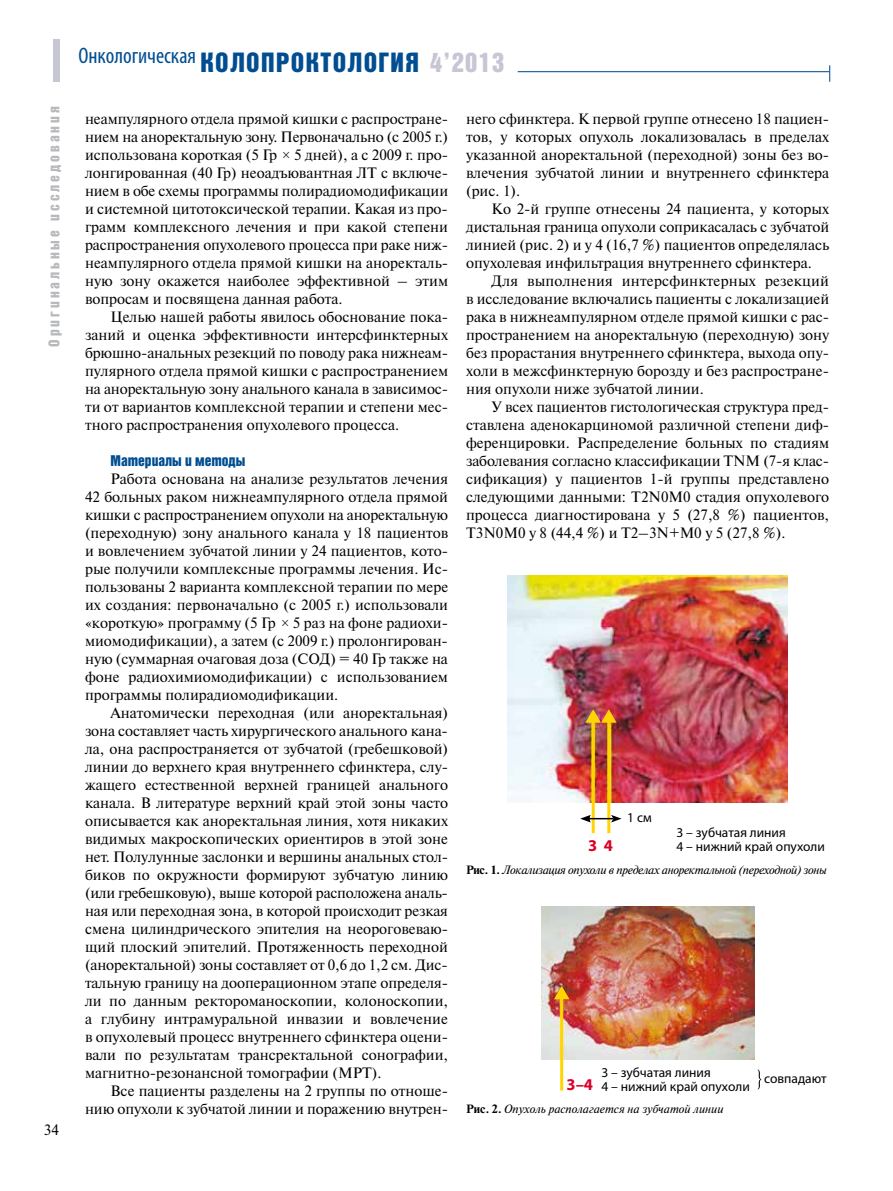
<style>
.page{position:relative;width:893px;height:1191px;background:#fff}
.page>*{position:absolute;margin:0;border:0;box-sizing:border-box;transform-origin:0 0}
.t1{font:27px "Bastion Kontrast Alt C";letter-spacing:.05em;color:#004e91}
.t2{font:condensed 22.5px "Myriad Pro";color:#004e91}
.t3{font:700 16.5px "Myriad Pro";color:#da0028}
.t4{font:15px/18px "Newton C";color:#000;text-align:justify}
.t5{font:15px "Bastion Kontrast Alt C";letter-spacing:.2em;color:#b7b9bc}
.t6{font:15px "Bastion Kontrast Alt C";color:#004e91}
.t7{font:13.5px/13.5px "Myriad Pro";color:#000}
.t8{font:italic 12px "Newton C";letter-spacing:-.025em;color:#000}
.t9{font:italic 12px "Newton C";color:#000}
.s1{color:#c6c6d4}
.s2{font-family:"Times New Roman";font-style:italic}
.s3{font-weight:700;font-style:normal}
</style>
<div class="page">
<div style="left:53px;top:40px;width:7px;height:42px;background:#c6c6d4"></div>
<hr style="left:518px;top:71px;width:311px;height:1px;background:#004e91">
<svg style="left:829px;top:65px;width:1px;height:17px"></svg>
<img style="left:508px;top:576px;width:280px;height:227px">
<hr style="left:592px;top:716px;width:3px;height:117px;background:#ffd400">
<hr style="left:607px;top:716px;width:3px;height:117px;background:#ffd400">
<svg style="left:585px;top:709px;width:32px;height:13px"></svg>
<svg style="left:580px;top:815px;width:42px;height:7px"></svg>
<img style="left:541px;top:906px;width:213px;height:153px">
<hr style="left:560px;top:993px;width:3px;height:97px;background:#ffd400">
<svg style="left:554px;top:985px;width:15px;height:14px"></svg>
<svg style="left:758px;top:1069px;width:3px;height:20px"></svg>
<h2 class="t2" style="left:78px;top:42px;width:119px">Онкологическая</h2>
<h1 class="t1" style="left:200px;top:48px;width:305px">КОЛОПРОКТОЛОГИЯ <span class="s1">4’2013</span></h1>
<p class="t5" style="left:47px;top:347px;width:242px;rotate:-90deg">Оригинальные исследования</p>
<p class="t4" style="left:85px;top:110px;width:365px">неампулярного отдела прямой кишки с распростране&shy;нием на аноректальную зону. Первоначально (с 2005 г.) использована короткая (5 Гр <span class="s2">×</span> 5 дней), а с 2009 г. про&shy;лонгированная (40 Гр) неоадъювантная ЛТ с включе&shy;нием в обе схемы программы полирадиомодификации и системной цитотоксической терапии. Какая из про&shy;грамм комплексного лечения и при какой степени распространения опухолевого процесса при раке ниж&shy;неампулярного отдела прямой кишки на аноректаль&shy;ную зону окажется наиболее эффективной – этим вопросам и посвящена данная работа.</p>
<p class="t4" style="left:85px;top:308px;width:365px;text-indent:26px">Целью нашей работы явилось обоснование пока&shy;заний и оценка эффективности интерсфинктерных брюшно-анальных резекций по поводу рака нижнеам&shy;пулярного отдела прямой кишки с распространением на аноректальную зону анального канала в зависимос&shy;ти от вариантов комплексной терапии и степени мес&shy;тного распространения опухолевого процесса.</p>
<p class="t6" style="left:111px;top:453px;width:136px">Материалы и методы</p>
<p class="t4" style="left:85px;top:470px;width:365px;text-indent:26px">Работа основана на анализе результатов лечения 42 больных раком нижнеампулярного отдела прямой кишки с распространением опухоли на аноректальную (переходную) зону анального канала у 18 пациентов и вовлечением зубчатой линии у 24 пациентов, кото&shy;рые получили комплексные программы лечения. Ис&shy;пользованы 2 варианта комплексной терапии по мере их создания: первоначально (с 2005 г.) использовали «короткую» программу (5 Гр <span class="s2">×</span> 5 раз на фоне радиохи&shy;миомодификации), а затем (с 2009 г.) пролонгирован&shy;ную (суммарная очаговая доза (СОД) = 40 Гр также на фоне радиохимиомодификации) с использованием программы полирадиомодификации.</p>
<p class="t4" style="left:85px;top:704px;width:365px;text-indent:26px">Анатомически переходная (или аноректальная) зона составляет часть хирургического анального кана&shy;ла, она распространяется от зубчатой (гребешковой) линии до верхнего края внутреннего сфинктера, слу&shy;жащего естественной верхней границей анального канала. В литературе верхний край этой зоны часто описывается как аноректальная линия, хотя никаких видимых макроскопических ориентиров в этой зоне нет. Полулунные заслонки и вершины анальных стол&shy;биков по окружности формируют зубчатую линию (или гребешковую), выше которой расположена аналь&shy;ная или переходная зона, в которой происходит резкая смена цилиндрического эпителия на неороговеваю&shy;щий плоский эпителий. Протяженность переходной (аноректальной) зоны составляет от 0,6 до 1,2 см. Дис&shy;тальную границу на дооперационном этапе определя&shy;ли по данным ректороманоскопии, колоноскопии, а глубину интрамуральной инвазии и вовлечение в опухолевый процесс внутреннего сфинктера оцени&shy;вали по результатам трансректальной сонографии, магнитно-резонансной томографии (МРТ).</p>
<p class="t4" style="left:85px;top:1082px;width:365px;text-align:right">Все пациенты разделены на 2 группы по отноше&shy;нию опухоли к зубчатой линии и поражению внутрен-</p>
<p class="t4" style="left:44px;top:1120px;width:17px">34</p>
<p class="t4" style="left:466px;top:110px;width:365px;text-align:left">него сфинктера. К первой группе отнесено 18 пациен&shy;тов, у которых опухоль локализовалась в пределах указанной аноректальной (переходной) зоны без во&shy;влечения зубчатой линии и внутреннего сфинктера (рис. 1).</p>
<p class="t4" style="left:466px;top:200px;width:365px;text-indent:26px">Ко 2-й группе отнесены 24 пациента, у которых дистальная граница опухоли соприкасалась с зубчатой линией (рис. 2) и у 4 (16,7 %) пациентов определялась опухолевая инфильтрация внутреннего сфинктера.</p>
<p class="t4" style="left:466px;top:272px;width:365px;text-indent:26px">Для выполнения интерсфинктерных резекций в исследование включались пациенты с локализацией рака в нижнеампулярном отделе прямой кишки с рас&shy;пространением на аноректальную (переходную) зону без прорастания внутреннего сфинктера, выхода опу&shy;холи в межсфинктерную борозду и без распростране&shy;ния опухоли ниже зубчатой линии.</p>
<p class="t4" style="left:466px;top:398px;width:365px;text-indent:26px">У всех пациентов гистологическая структура пред&shy;ставлена аденокарциномой различной степени диф&shy;ференцировки. Распределение больных по стадиям заболевания согласно классификации TNM (7-я клас&shy;сификация) у пациентов 1-й группы представлено следующими данными: T2N0M0 стадия опухолевого процесса диагностирована у 5 (27,8 %) пациентов, T3N0M0 у 8 (44,4 %) и T2–3N+M0 у 5 (27,8 %).</p>
<p class="t7" style="left:627px;top:810px;width:26px">1 см</p>
<p class="t7" style="left:676px;top:825px;width:150px">3 – зубчатая линия<br>4 – нижний край опухоли</p>
<p class="t8" style="left:466px;top:863px;width:362px"><span class="s3">Рис. 1.</span> Локализация опухоли в пределах аноректальной (переходной) зоны</p>
<p class="t3" style="left:588px;top:834px;width:26px">3 4</p>
<p class="t3" style="left:566px;top:1073px;width:28px">3–4</p>
<p class="t7" style="left:601px;top:1065px;width:150px">3 – зубчатая линия<br>4 – нижний край опухоли</p>
<p class="t7" style="left:764px;top:1071px;width:64px">совпадают</p>
<p class="t9" style="left:466px;top:1102px;width:259px"><span class="s3">Рис. 2.</span> Опухоль располагается на зубчатой линии</p>
</div>
